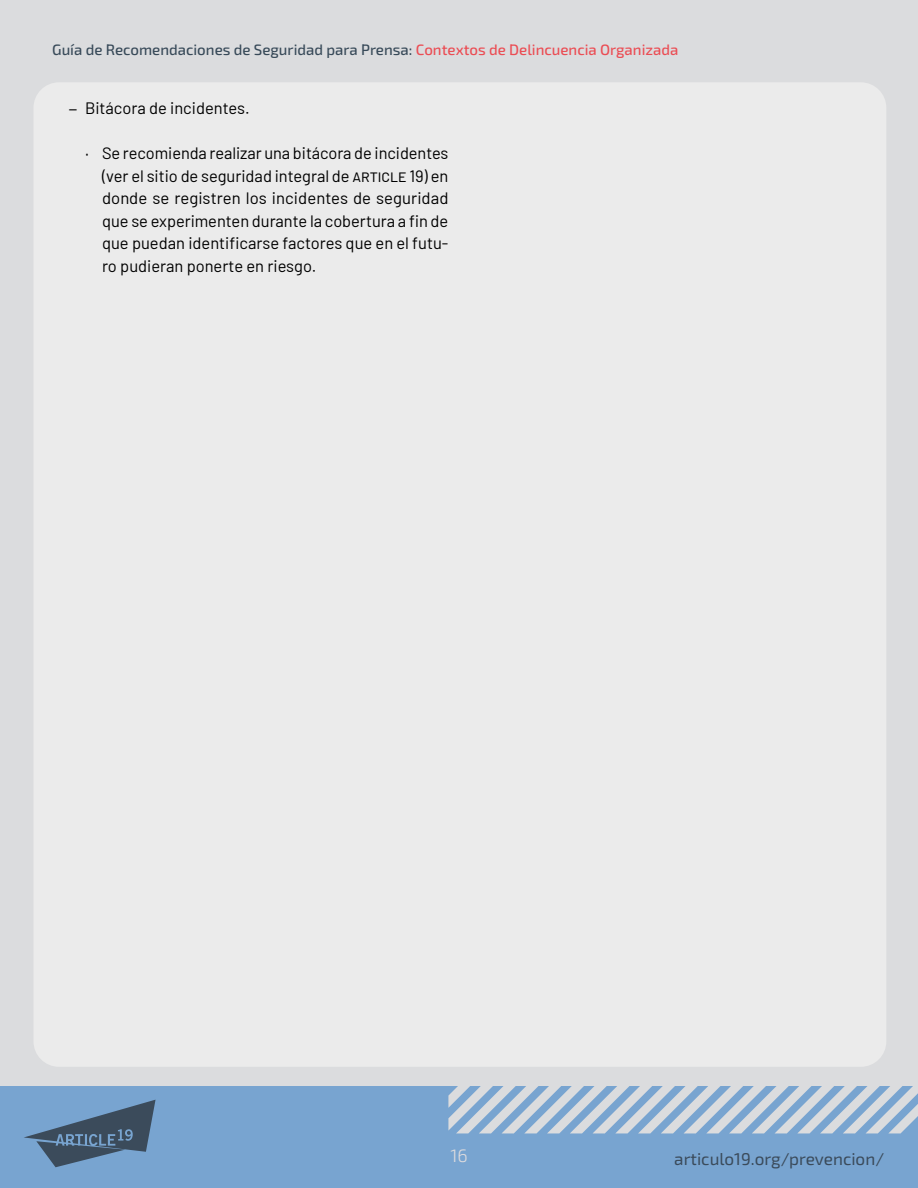
<style>
.page{position:relative;width:918px;height:1188px;background:#dbdcde}
.page>*{position:absolute;margin:0;border:0;box-sizing:border-box;transform-origin:0 0}
.t1{font:300 18px "Exo 2";color:#dddbde}
.t2{font:17.1px "Exo 2";color:#3b4b5b}
.t3{font:16.5px/22.5px "Barlow";color:#000;text-align:justify}
.t4{font:500 15px "Exo 2";color:#384a59}
.s1{color:#eb4d54}
.s2{font-family:"Exo 2"}
</style>
<div class="page">
<div style="left:33px;top:82px;width:853px;height:985px;background:#ebebeb;border-radius:26px"></div>
<div style="left:0;top:1087px;width:918px;height:101px;background:#78a4d0"></div>
<svg style="left:448px;top:1086px;width:470px;height:47px"></svg>
<svg style="left:24px;top:1100px;width:132px;height:67px"></svg>
<p class="t4" style="left:52px;top:39px;width:628px">Guía de Recomendaciones de Seguridad para Prensa: <span class="s1">Contextos de Delincuencia Organizada</span></p>
<p class="t3" style="left:68px;top:96px;width:183px"><span class="s2">–</span> Bitácora de incidentes.</p>
<p class="t3" style="left:102px;top:141px;width:348px;text-indent:-17px"><span class="s2">·</span> Se recomienda realizar una bitácora de incidentes (ver el sitio de seguridad integral de ARTICLE 19) en donde se registren los incidentes de seguridad que se experimenten durante la cobertura a fin de que puedan identificarse factores que en el futu&shy;ro pudieran ponerte en riesgo.</p>
<p class="t1" style="left:450px;top:1143px;width:19px">16</p>
<p class="t2" style="left:674px;top:1147px;width:211px">articulo19.org/prevencion/</p>
</div>
